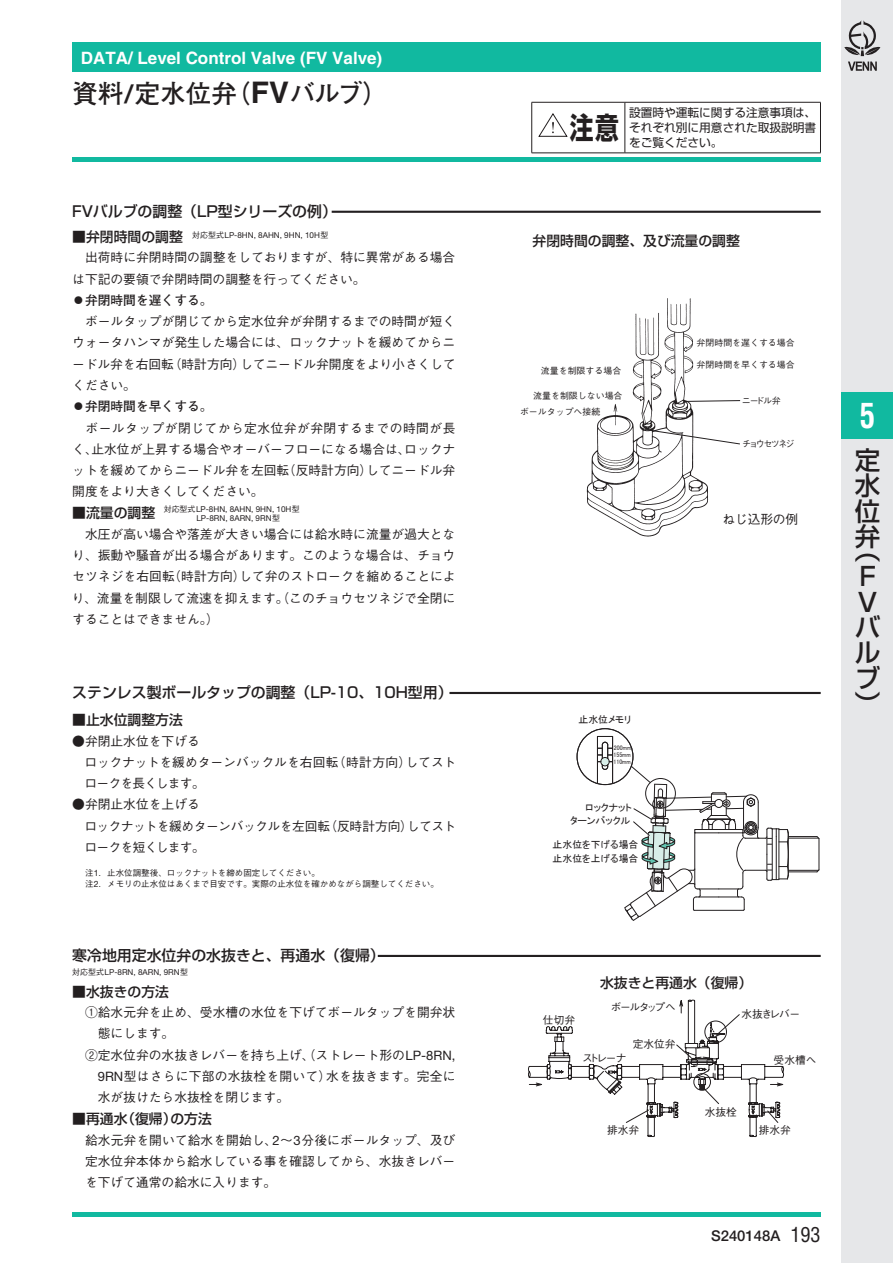
<style>
.page{position:relative;width:893px;height:1263px;background:#fff}
.page>*{position:absolute;margin:0;border:0;box-sizing:border-box;transform-origin:0 0}
.t1{font:700 condensed 34.05px "Helvetica";color:#fff;scale:.9 1}
.t2{font:700 29.7px "Shin Go Pro";color:#231f20;scale:.8 1}
.t3{font:700 25.5px "Futo Go B101 Pro";color:#231f20}
.t4{font:500 25.5px/25.5px "Shin Go Pro";color:#231f20;text-align:justify}
.t5{font:700 16.95px "Helvetica";color:#fff}
.t6{font:500 14.85px "Shin Go Pro";color:#231f20}
.t7{font:500 14.85px "Helvetica Neue";color:#231f20}
.t8{font:500 13.8px "Shin Go Pro";color:#231f20}
.t9{font:500 12.75px/21.3px "Gothic BBB Pro";color:#231f20;text-align:justify}
.t10{font:500 12.75px/21.3px "Gothic BBB Pro";letter-spacing:-.035em;color:#231f20}
.t11{font:700 12.75px "Futo Go B101 Pro";color:#231f20}
.t12{font:11.7px/14.9px "Shin Go Pro";color:#231f20;text-align:justify}
.t13{font:10.65px "Gothic BBB Pro Medium 90 pv RKSJ H";color:#231f20}
.t14{font:10.65px "Gothic BBB Pro Medium 90 pv RKSJ H";letter-spacing:-.14em;color:#231f20}
.t15{font:9.9px/14.9px "MS P Gothic";color:#231f20}
.t16{font:500 9px/16.2px "Gothic BBB Pro";color:#231f20}
.t17{font:500 9px "Gothic BBB Pro";letter-spacing:-.175em;color:#231f20}
.t18{font:500 8.55px/10.6px "Gothic BBB Pro";color:#231f20}
.t19{font:8.1px/8.6px "Helvetica Neue";color:#231f20}
.t20{font:6.45px/7.6px "MS P Gothic";color:#231f20;scale:.9 1}
.s1{font-family:"Helvetica Neue";font-weight:500}
.s2{font-family:"Helvetica";font-size:29.7px}
.s3{font-family:"Gothic BBB Pro";font-weight:500;font-size:7.95px}
.s4{font-family:"Helvetica Neue";font-weight:400;font-size:8.7px}
.s5{font-family:"Helvetica Neue";font-weight:400;font-size:13.05px}
.s6{font-family:"Helvetica";font-weight:400;font-stretch:condensed;font-size:20.25px}
</style>
<div class="page">
<div style="left:842px;top:0;width:51px;height:1263px;background:#e6e7e9"></div>
<hr style="left:72px;top:1212px;width:749px;height:4px;background:#11b9a0">
<div style="left:72px;top:157px;width:749px;height:5px;background:#11b9a0"></div>
<div style="left:72px;top:43px;width:749px;height:29px;background:#11b9a0"></div>
<svg style="left:848px;top:62px;width:29px;height:9px"></svg>
<svg style="left:844px;top:20px;width:36px;height:36px"></svg>
<div style="left:842px;top:392px;width:51px;height:47px;background:#11b9a0"></div>
<hr style="left:531px;top:102px;width:94px;height:1px;background:#231f20">
<hr style="left:531px;top:102px;width:1px;height:51px;background:#231f20">
<hr style="left:625px;top:102px;width:196px;height:1px;background:#231f20">
<hr style="left:625px;top:102px;width:1px;height:51px;background:#231f20">
<hr style="left:820px;top:102px;width:1px;height:51px;background:#231f20">
<hr style="left:531px;top:153px;width:94px;height:1px;background:#231f20">
<hr style="left:625px;top:153px;width:196px;height:1px;background:#231f20">
<svg style="left:538px;top:113px;width:30px;height:24px"></svg>
<hr style="left:332px;top:211px;width:489px;height:2px;background:#231f20">
<hr style="left:449px;top:692px;width:372px;height:2px;background:#231f20">
<svg style="left:577px;top:728px;width:243px;height:193px"></svg>
<hr style="left:378px;top:955px;width:443px;height:2px;background:#231f20">
<svg style="left:528px;top:1000px;width:256px;height:137px"></svg>
<img style="left:586px;top:298px;width:123px;height:239px">
<svg style="left:683px;top:400px;width:58px;height:2px"></svg>
<svg style="left:647px;top:429px;width:93px;height:16px"></svg>
<h3 class="t5" style="left:81px;top:48px;width:303px">DATA/ Level Control Valve (FV Valve)</h3>
<h3 class="t3" style="left:72px;top:73px;width:318px">資料<span class="s1">/</span>定水位弁（<span class="s2">FV</span>バルブ）</h3>
<p class="t6" style="left:72px;top:199px;width:266px">FVバルブの調整（LP型シリーズの例）</p>
<p class="t19" style="left:192px;top:231px;width:138px"><span class="s3">対応型式</span>LP-8HN, 8AHN, 9HN, 10H<span class="s3">型</span></p>
<p class="t8" style="left:72px;top:225px;width:112px">■弁閉時間の調整</p>
<p class="t9" style="left:72px;top:245px;width:385px">　出荷時に弁閉時間の調整をしておりますが、特に異常がある場合は下記の要領で弁閉時間の調整を行ってください。</p>
<p class="t11" style="left:72px;top:290px;width:142px">◦弁閉時間を遅くする。</p>
<p class="t9" style="left:72px;top:309px;width:385px">　ボールタップが閉じてから定水位弁が弁閉するまでの時間が短くウォータハンマが発生した場合には、ロックナットを緩めてからニードル弁を右回転（時計方向）してニードル弁開度をより小さくしてください。</p>
<p class="t11" style="left:72px;top:396px;width:142px">◦弁閉時間を早くする。</p>
<p class="t9" style="left:72px;top:415px;width:385px">　ボールタップが閉じてから定水位弁が弁閉するまでの時間が長く、止水位が上昇する場合やオーバーフローになる場合は、ロックナットを緩めてからニードル弁を左回転（反時計方向）してニードル弁開度をより大きくしてください。</p>
<p class="t8" style="left:72px;top:502px;width:84px">■流量の調整</p>
<p class="t9" style="left:72px;top:522px;width:385px">　水圧が高い場合や落差が大きい場合には給水時に流量が過大となり、振動や騒音が出る場合があります。このような場合は、チョウセツネジを右回転（時計方向）して弁のストロークを縮めることにより、流量を制限して流速を抑えます。（このチョウセツネジで全閉にすることはできません。）</p>
<p class="t19" style="left:196px;top:505px;width:105px;text-indent:-33px"><span class="s3">対応型式</span>LP-8HN, 8AHN, 9HN, 10H<span class="s3">型<br></span>LP-8RN, 8ARN, 9RN<span class="s3">型</span></p>
<p class="t6" style="left:72px;top:681px;width:382px">ステンレス製ボールタップの調整（LP-10、10H型用）</p>
<h2 class="t2" style="left:570px;top:104px;width:63px">注意</h2>
<p class="t12" style="left:629px;top:104px;width:189px">設置時や運転に関する注意事項は、それぞれ別に用意された取扱説明書をご覧ください。</p>
<p class="t8" style="left:533px;top:229px;width:209px">弁閉時間の調整、及び流量の調整</p>
<p class="t16" style="left:541px;top:361px;width:82px">流量を制限する場合</p>
<p class="t16" style="left:520px;top:386px;width:104px;text-indent:13px">流量を制限しない場合ボールタップへ接続</p>
<p class="t16" style="left:696px;top:333px;width:100px">弁閉時間を遅くする場合</p>
<p class="t16" style="left:696px;top:355px;width:100px">弁閉時間を早くする場合</p>
<p class="t16" style="left:742px;top:391px;width:40px">ニードル弁</p>
<p class="t17" style="left:742px;top:436px;width:54px">チョウセツネジ</p>
<p class="t9" style="left:722px;top:507px;width:77px">ねじ込形の例</p>
<p class="t8" style="left:72px;top:709px;width:112px">■止水位調整方法</p>
<p class="t15" style="left:578px;top:712px;width:54px">止水位メモリ</p>
<p class="t9" style="left:85px;top:728px;width:373px;text-align:left;text-indent:-12px">●弁閉止水位を下げる<br>ロックナットを緩めターンバックルを右回転（時計方向）してストロークを長くします。</p>
<p class="t10" style="left:85px;top:792px;width:373px;text-indent:-12px">●弁閉止水位を上げる<br>ロックナットを緩めターンバックルを左回転（反時計方向）してストロークを短くします。</p>
<p class="t20" style="left:613px;top:743px;width:21px">200mm<br>155mm</p>
<p class="t20" style="left:613px;top:758px;width:21px">110mm</p>
<p class="t15" style="left:585px;top:800px;width:48px">ロックナット</p>
<p class="t15" style="left:570px;top:813px;width:62px">ターンバックル</p>
<p class="t15" style="left:553px;top:836px;width:87px">止水位を下げる場合止水位を上げる場合</p>
<p class="t18" style="left:85px;top:866px;width:355px">注<span class="s4">1</span>．止水位調整後、ロックナットを締め固定してください。<br>注<span class="s4">2</span>．メモリの止水位はあくまで目安です。実際の止水位を確かめながら調整してください。</p>
<p class="t6" style="left:72px;top:943px;width:314px">寒冷地用定水位弁の水抜きと、再通水（復帰）</p>
<p class="t8" style="left:72px;top:980px;width:98px">■水抜きの方法</p>
<p class="t9" style="left:72px;top:1000px;width:385px">　①給水元弁を止め、受水槽の水位を下げてボールタップを開弁状</p>
<p class="t9" style="left:98px;top:1021px;width:78px">態にします。</p>
<p class="t9" style="left:72px;top:1042px;width:385px">　②定水位弁の水抜きレバーを持ち上げ、（ストレート形の<span class="s5">LP-8RN,</span></p>
<p class="t9" style="left:98px;top:1064px;width:359px"><span class="s5">9RN</span>型はさらに下部の水抜栓を開いて）水を抜きます。完全に</p>
<p class="t9" style="left:98px;top:1085px;width:193px">水が抜けたら水抜栓を閉じます。</p>
<p class="t8" style="left:72px;top:1108px;width:141px">■再通水（復帰）の方法</p>
<p class="t9" style="left:85px;top:1127px;width:372px">給水元弁を開いて給水を開始し、<span class="s5">2</span>～<span class="s5">3</span>分後にボールタップ、及び定水位弁本体から給水している事を確認してから、水抜きレバーを下げて通常の給水に入ります。</p>
<p class="t19" style="left:72px;top:967px;width:117px"><span class="s3">対応型式</span>LP-8RN, 8ARN, 9RN<span class="s3">型</span></p>
<p class="t13" style="left:543px;top:1012px;width:34px">仕切弁</p>
<p class="t8" style="left:600px;top:971px;width:154px">水抜きと再通水（復帰）</p>
<p class="t14" style="left:611px;top:998px;width:67px">ボールタップへ</p>
<p class="t13" style="left:633px;top:1035px;width:44px">定水位弁</p>
<p class="t13" style="left:582px;top:1049px;width:46px">ストレーナ</p>
<p class="t13" style="left:741px;top:1005px;width:60px">水抜きレバー</p>
<p class="t13" style="left:774px;top:1051px;width:44px">受水槽へ</p>
<p class="t13" style="left:705px;top:1103px;width:34px">水抜栓</p>
<p class="t13" style="left:607px;top:1122px;width:34px">排水弁</p>
<p class="t13" style="left:759px;top:1122px;width:34px">排水弁</p>
<p class="t7" style="left:711px;top:1227px;width:111px">S240148A <span class="s6">193</span></p>
<h1 class="t1" style="left:860px;top:394px;width:19px">5</h1>
<h3 class="t4" style="left:855px;top:444px;width:27px">定水位弁</h3>
<h3 class="t4" style="left:855px;top:535px;width:27px;text-align:left">（<br>Ｆ<br>Ｖバルブ）</h3>
</div>
